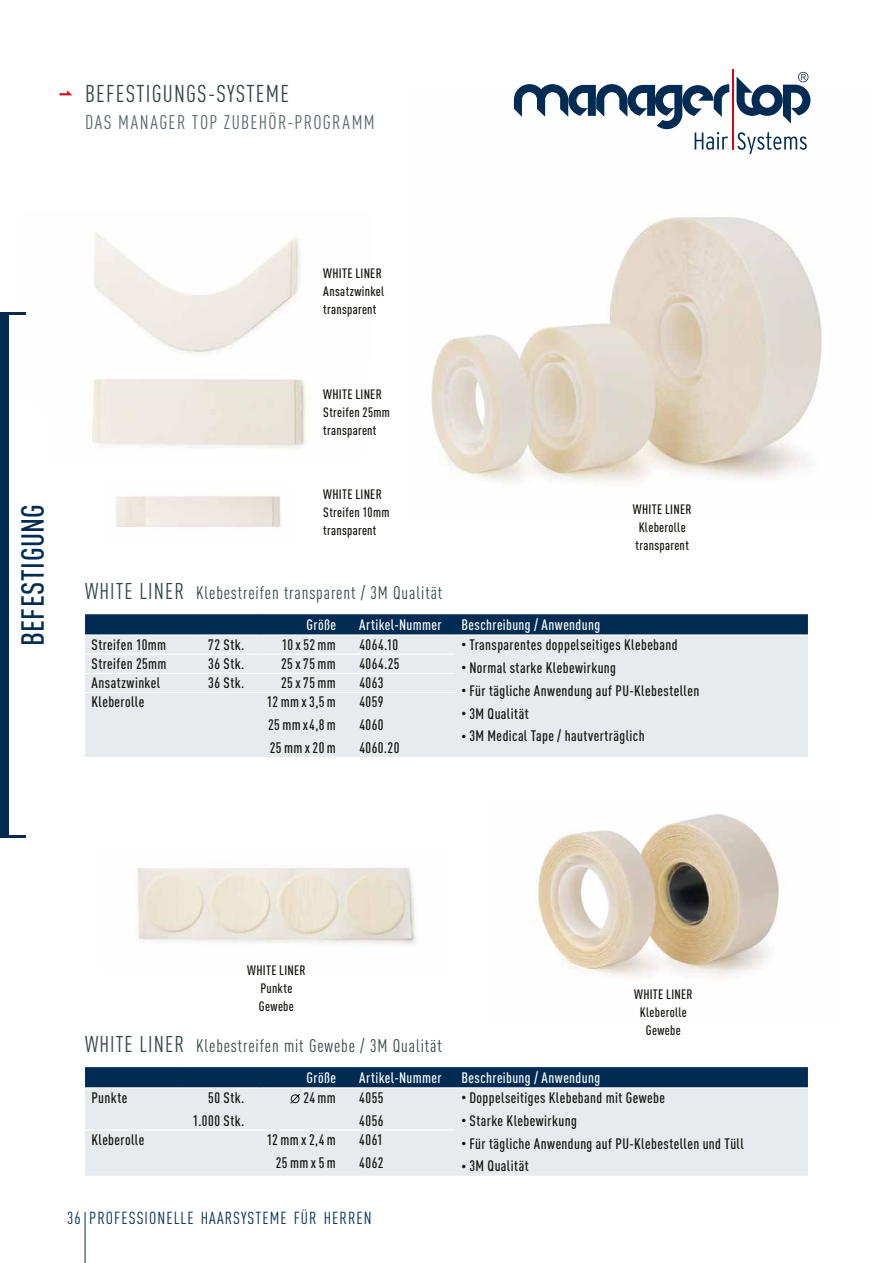
<style>
.page{position:relative;width:893px;height:1263px;background:#fff}
.page>*{position:absolute;margin:0;border:0;box-sizing:border-box;transform-origin:0 0}
.t1{font:500 31.5px "DIN Cond DIN Cond";letter-spacing:.01em;color:#002c53}
.t2{font:24px "DIN Cond DIN Cond";letter-spacing:.05em;color:#334448}
.t3{font:19.5px "DIN Cond DIN Cond";letter-spacing:.065em;color:#58696f}
.t4{font:18px "DIN Cond DIN Cond";letter-spacing:.05em;color:#334448}
.t5{font:17.25px "DIN Cond DIN Cond";letter-spacing:.06em;color:#002c53}
.t6{font:500 15px/22.8px "DIN Cond DIN Cond";letter-spacing:.03em;color:#12120d}
.t7{font:500 15px "DIN Cond DIN Cond";letter-spacing:.025em;color:#fff}
.t8{font:500 15px "DIN Cond DIN Cond";letter-spacing:.095em;color:#12120d}
.t9{font:500 15px/23px "DIN Cond DIN Cond";letter-spacing:.165em;color:#12120d;text-align:right}
.t10{font:500 13.5px/18px "DIN Cond DIN Cond";letter-spacing:.025em;color:#12120d}
.s1{font-size:22.5px}
.s2{font-size:10.5px}
</style>
<div class="page">
<img style="left:537px;top:814px;width:242px;height:164px">
<img style="left:92px;top:379px;width:214px;height:70px">
<img style="left:22px;top:232px;width:277px;height:122px">
<img style="left:115px;top:495px;width:166px;height:33px">
<img style="left:137px;top:867px;width:279px;height:78px">
<img style="left:431px;top:87px;width:391px;height:397px">
<hr style="left:85px;top:1212px;width:1px;height:51px;background:#002c53">
<div style="left:85px;top:1104px;width:723px;height:72px;background:#e7ebed"></div>
<div style="left:85px;top:1130px;width:370px;height:46px;background:#e7ebed"></div>
<hr style="left:85px;top:1129px;width:98px;height:1px;background:#fff">
<hr style="left:183px;top:1129px;width:76px;height:1px;background:#fff">
<hr style="left:259px;top:1129px;width:94px;height:1px;background:#fff">
<hr style="left:353px;top:1129px;width:102px;height:1px;background:#fff">
<svg style="left:85px;top:1066px;width:723px;height:38px;background:#6d869c"></svg>
<div style="left:85px;top:614px;width:723px;height:20px;background:#002c53"></div>
<div style="left:85px;top:635px;width:723px;height:122px;background:#e7ebed"></div>
<hr style="left:85px;top:654px;width:115px;height:1px;background:#fff">
<hr style="left:200px;top:654px;width:59px;height:1px;background:#fff">
<hr style="left:259px;top:654px;width:94px;height:1px;background:#fff">
<hr style="left:353px;top:654px;width:102px;height:1px;background:#fff">
<hr style="left:85px;top:673px;width:115px;height:1px;background:#fff">
<hr style="left:200px;top:673px;width:59px;height:1px;background:#fff">
<hr style="left:259px;top:673px;width:94px;height:1px;background:#fff">
<hr style="left:353px;top:673px;width:102px;height:1px;background:#fff">
<hr style="left:85px;top:692px;width:115px;height:1px;background:#fff">
<hr style="left:200px;top:692px;width:59px;height:1px;background:#fff">
<hr style="left:259px;top:692px;width:94px;height:1px;background:#fff">
<hr style="left:353px;top:692px;width:102px;height:1px;background:#fff">
<div style="left:0;top:313px;width:9px;height:525px;background:#002c53"></div>
<hr style="left:0;top:313px;width:26px;height:2px;background:#002c53">
<hr style="left:0;top:836px;width:26px;height:2px;background:#002c53">
<hr style="left:732px;top:69px;width:2px;height:81px;background:#e7000e">
<svg style="left:514px;top:84px;width:215px;height:66px"></svg>
<svg style="left:737px;top:132px;width:70px;height:22px"></svg>
<svg style="left:737px;top:72px;width:73px;height:52px"></svg>
<svg style="left:60px;top:90px;width:12px;height:5px"></svg>
<h2 class="t2" style="left:85px;top:80px;width:206px">BEFESTIGUNGS-SYSTEME</h2>
<h3 class="t3" style="left:85px;top:111px;width:291px">DAS MANAGER TOP ZUBEHÖR-PROGRAMM</h3>
<p class="t10" style="left:323px;top:263px;width:63px">WHITE LINER<br>Ansatzwinkel transparent</p>
<p class="t10" style="left:323px;top:385px;width:68px">WHITE LINER<br>Streifen 25mm transparent</p>
<p class="t10" style="left:323px;top:485px;width:68px">WHITE LINER<br>Streifen 10mm transparent</p>
<h1 class="t1" style="left:14px;top:646px;width:144px;rotate:-90deg">BEFESTIGUNG</h1>
<p class="t10" style="left:633px;top:499px;width:60px">WHITE LINER<br>Kleberolle transparent</p>
<p class="t4" style="left:85px;top:582px;width:359px"><span class="s1">WHITE LINER</span> Klebestreifen transparent / 3M Qualität</p>
<p class="t7" style="left:307px;top:615px;width:31px">Größe</p>
<p class="t7" style="left:359px;top:615px;width:84px">Artikel-Nummer</p>
<p class="t7" style="left:461px;top:615px;width:140px">Beschreibung / Anwendung</p>
<p class="t6" style="left:91px;top:633px;width:76px">Streifen 10mm</p>
<p class="t6" style="left:208px;top:633px;width:38px">72 Stk.</p>
<p class="t8" style="left:282px;top:636px;width:56px">10x52mm</p>
<p class="t6" style="left:359px;top:633px;width:40px">4064.10</p>
<p class="t6" style="left:461px;top:633px;width:218px"><span class="s2">•</span> Transparentes doppelseitiges Klebeband</p>
<p class="t6" style="left:461px;top:656px;width:156px"><span class="s2">•</span> Normal starke Klebewirkung</p>
<p class="t6" style="left:461px;top:679px;width:239px"><span class="s2">•</span> Für tägliche Anwendung auf PU-Klebestellen</p>
<p class="t6" style="left:461px;top:701px;width:69px"><span class="s2">•</span> 3M Qualität</p>
<p class="t6" style="left:461px;top:724px;width:185px"><span class="s2">•</span> 3M Medical Tape / hautverträglich</p>
<p class="t6" style="left:91px;top:652px;width:77px">Streifen 25mm</p>
<p class="t6" style="left:208px;top:652px;width:38px">36 Stk.</p>
<p class="t8" style="left:281px;top:655px;width:56px">25x75mm</p>
<p class="t6" style="left:359px;top:652px;width:42px">4064.25</p>
<p class="t6" style="left:91px;top:671px;width:70px">Ansatzwinkel</p>
<p class="t6" style="left:208px;top:671px;width:38px">36 Stk.</p>
<p class="t8" style="left:281px;top:674px;width:56px">25x75mm</p>
<p class="t6" style="left:359px;top:671px;width:26px">4063</p>
<p class="t6" style="left:91px;top:690px;width:54px">Kleberolle</p>
<p class="t6" style="left:267px;top:690px;width:70px;text-align:justify">12mmx3,5m 25 mmx4,8 m 25mmx20m</p>
<p class="t6" style="left:359px;top:690px;width:42px">4059<br>4060<br>4060.20</p>
<p class="t10" style="left:247px;top:961px;width:60px;text-align:center">WHITE LINER<br>Punkte<br>Gewebe</p>
<p class="t10" style="left:634px;top:985px;width:60px;text-align:center">WHITE LINER<br>Kleberolle<br>Gewebe</p>
<p class="t4" style="left:85px;top:1035px;width:358px"><span class="s1">WHITE LINER</span> Klebestreifen mit Gewebe / 3M Qualität</p>
<p class="t7" style="left:307px;top:1068px;width:31px">Größe</p>
<p class="t7" style="left:359px;top:1068px;width:84px">Artikel-Nummer</p>
<p class="t7" style="left:461px;top:1068px;width:140px">Beschreibung / Anwendung</p>
<p class="t6" style="left:91px;top:1086px;width:37px">Punkte</p>
<p class="t6" style="left:193px;top:1086px;width:53px;text-align:right">50 Stk.<br>1.000 Stk.</p>
<p class="t6" style="left:303px;top:1086px;width:34px">24 mm</p>
<p class="t6" style="left:359px;top:1086px;width:26px">4055<br>4056</p>
<p class="t6" style="left:461px;top:1086px;width:205px"><span class="s2">•</span> Doppelseitiges Klebeband mit Gewebe</p>
<p class="t6" style="left:461px;top:1109px;width:117px"><span class="s2">•</span> Starke Klebewirkung</p>
<p class="t6" style="left:461px;top:1131px;width:284px"><span class="s2">•</span> Für tägliche Anwendung auf PU-Klebestellen und Tüll</p>
<p class="t6" style="left:461px;top:1154px;width:69px"><span class="s2">•</span> 3M Qualität</p>
<p class="t6" style="left:91px;top:1128px;width:54px">Kleberolle</p>
<p class="t9" style="left:267px;top:1128px;width:71px">12mmx2,4m<br>25mmx5m</p>
<p class="t6" style="left:359px;top:1128px;width:26px">4061<br>4062</p>
<p class="t5" style="left:67px;top:1208px;width:306px">36 PROFESSIONELLE HAARSYSTEME FÜR HERREN</p>
</div>
